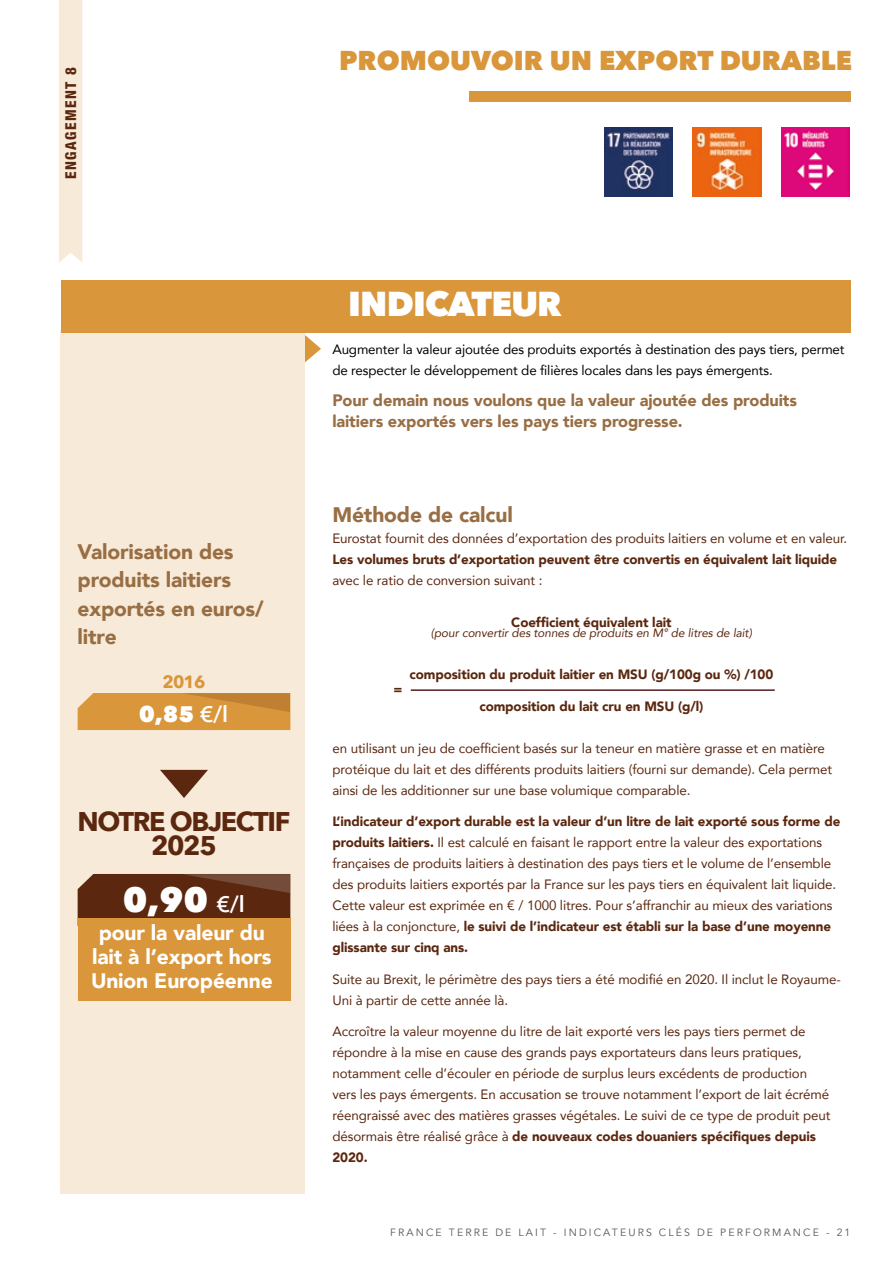
<style>
.page{position:relative;width:893px;height:1263px;background:#fff}
.page>*{position:absolute;margin:0;border:0;box-sizing:border-box;transform-origin:0 0}
.t1{font:800 34.5px "Avenir Next";letter-spacing:-.025em;color:#fff}
.t2{font:800 27px "Avenir Next LT Pro";color:#d9963a}
.t3{font:700 27px/24px "Avenir Next";letter-spacing:-.05em;color:#5b270f;text-align:center}
.t4{font:800 22.35px "Avenir Next";color:#fff}
.t5{font:900 21px/28.5px "Avenir";letter-spacing:-.005em;color:#986e44}
.t6{font:900 21px/24px "Avenir";letter-spacing:-.005em;color:#fff;text-align:center}
.t7{font:700 17.55px "Avenir Next";color:#d9963a}
.t8{font:900 16.5px/21px "Avenir";letter-spacing:-.005em;color:#986e44}
.t9{font:800 condensed 15px "Helvetica Neue LT Pro";letter-spacing:.1em;color:#5b270f}
.t10{font:13.5px/21px "Avenir";letter-spacing:-.005em;color:#5b270f}
.t11{font:900 13.5px "Avenir";letter-spacing:-.005em;color:#5b270f}
.t12{font:13.5px/21px "Avenir";letter-spacing:-.01em;color:#000}
.t13{font:italic 12px "Avenir";letter-spacing:-.005em;color:#5b270f}
.t14{font:10.5px "Avenir";letter-spacing:.2em;color:#575756}
.s1{font-weight:600}
.s2{font-weight:600;font-size:22.35px}
.s3{font-weight:900}
</style>
<div class="page">
<div style="left:469px;top:91px;width:381px;height:11px;background:#d9963a"></div>
<svg style="left:305px;top:335px;width:16px;height:28px"></svg>
<div style="left:59px;top:0;width:23px;height:262px;background:#f8ead9"></div>
<img style="left:693px;top:128px;width:68px;height:68px">
<img style="left:781px;top:128px;width:69px;height:68px">
<img style="left:604px;top:128px;width:69px;height:68px">
<hr style="left:411px;top:689px;width:364px;height:2px;background:#551e1e">
<svg style="left:394px;top:688px;width:7px;height:4px"></svg>
<div style="left:61px;top:330px;width:244px;height:863px;background:#f8ead9"></div>
<svg style="left:78px;top:693px;width:212px;height:37px"></svg>
<svg style="left:78px;top:874px;width:212px;height:44px"></svg>
<div style="left:78px;top:918px;width:212px;height:82px;background:#d9963a"></div>
<svg style="left:160px;top:770px;width:48px;height:28px"></svg>
<div style="left:61px;top:280px;width:789px;height:53px;background:#d9963a"></div>
<p class="t9" style="left:61px;top:179px;width:114px;rotate:-90deg">ENGAGEMENT 8</p>
<h2 class="t2" style="left:339px;top:44px;width:514px">PROMOUVOIR UN EXPORT DURABLE</h2>
<h3 class="t5" style="left:78px;top:536px;width:188px">Valorisation des produits laitiers exportés en euros/ litre</h3>
<p class="t7" style="left:163px;top:667px;width:44px">2016</p>
<h3 class="t4" style="left:139px;top:700px;width:90px">0,85 <span class="s1">€/l</span></h3>
<h2 class="t3" style="left:78px;top:809px;width:214px">NOTRE OBJECTIF<br>2025</h2>
<h1 class="t1" style="left:123px;top:878px;width:123px">0,90 <span class="s2">€/l</span></h1>
<h3 class="t6" style="left:91px;top:920px;width:183px">pour la valeur du lait à l’export hors<br>Union Européenne</h3>
<h1 class="t1" style="left:348px;top:283px;width:215px">INDICATEUR</h1>
<p class="t12" style="left:332px;top:338px;width:514px">Augmenter la valeur ajoutée des produits exportés à destination des pays tiers, permet de respecter le développement de filières locales dans les pays émergents.</p>
<p class="t8" style="left:332px;top:389px;width:466px">Pour demain nous voulons que la valeur ajoutée des produits laitiers exportés vers les pays tiers progresse.</p>
<h3 class="t5" style="left:332px;top:499px;width:182px">Méthode de calcul</h3>
<p class="t10" style="left:332px;top:527px;width:516px">Eurostat fournit des données d’exportation des produits laitiers en volume et en valeur.</p>
<p class="t11" style="left:332px;top:547px;width:506px">Les volumes bruts d’exportation peuvent être convertis en équivalent lait liquide</p>
<p class="t10" style="left:332px;top:569px;width:212px">avec le ratio de conversion suivant :</p>
<p class="t11" style="left:511px;top:610px;width:162px">Coefficient équivalent lait</p>
<p class="t13" style="left:431px;top:626px;width:323px">(pour convertir des tonnes de produits en M° de litres de lait)</p>
<p class="t11" style="left:410px;top:663px;width:365px">composition du produit laitier en MSU (g/100g ou %) /100</p>
<p class="t11" style="left:479px;top:694px;width:226px">composition du lait cru en MSU (g/l)</p>
<p class="t10" style="left:332px;top:737px;width:501px">en utilisant un jeu de coefficient basés sur la teneur en matière grasse et en matière protéique du lait et des différents produits laitiers (fourni sur demande). Cela permet ainsi de les additionner sur une base volumique comparable.</p>
<p class="t10" style="left:332px;top:810px;width:509px"><span class="s3">L’indicateur d’export durable est la valeur d’un litre de lait exporté sous forme de produits laitiers.</span> Il est calculé en faisant le rapport entre la valeur des exportations françaises de produits laitiers à destination des pays tiers et le volume de l’ensemble des produits laitiers exportés par la France sur les pays tiers en équivalent lait liquide.<br>Cette valeur est exprimée en € / 1000 litres. Pour s’affranchir au mieux des variations liées à la conjoncture, <span class="s3">le suivi de l’indicateur est établi sur la base d’une moyenne glissante sur cinq ans.</span></p>
<p class="t10" style="left:332px;top:968px;width:510px">Suite au Brexit, le périmètre des pays tiers a été modifié en 2020. Il inclut le Royaume-<br>Uni à partir de cette année là.</p>
<p class="t10" style="left:332px;top:1020px;width:500px">Accroître la valeur moyenne du litre de lait exporté vers les pays tiers permet de répondre à la mise en cause des grands pays exportateurs dans leurs pratiques, notamment celle d’écouler en période de surplus leurs excédents de production vers les pays émergents. En accusation se trouve notamment l’export de lait écrémé réengraissé avec des matières grasses végétales. Le suivi de ce type de produit peut désormais être réalisé grâce à <span class="s3">de nouveaux codes douaniers spécifiques depuis 2020.</span></p>
<p class="t14" style="left:390px;top:1226px;width:462px">FRANCE TERRE DE LAIT - INDICATEURS CLÉS DE PERFORMANCE - 21</p>
</div>
